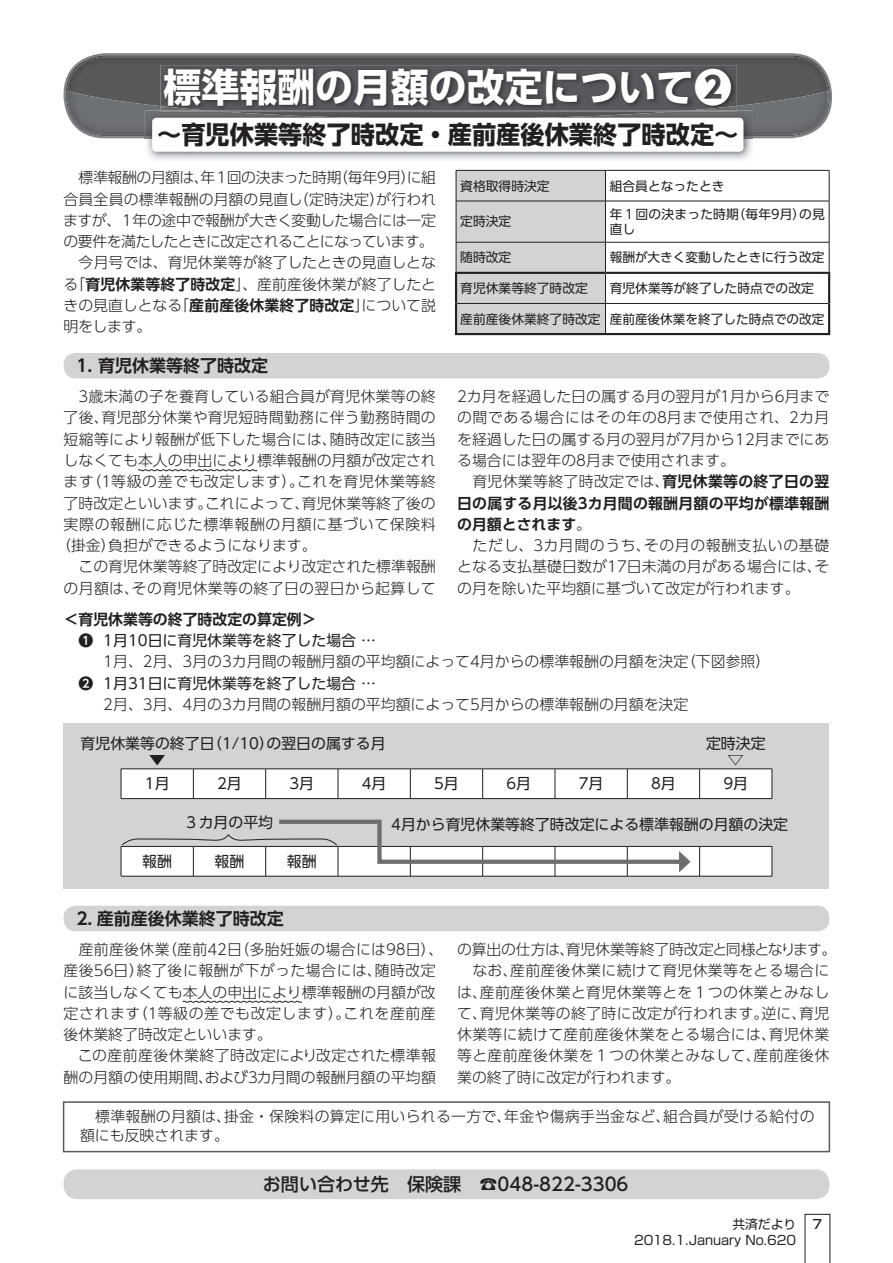
<style>
.page{position:relative;width:893px;height:1263px;background:#fff}
.page>*{position:absolute;margin:0;border:0;box-sizing:border-box;transform-origin:0 0}
.t1{font:39px "UD Shin Go Pro Bold 90 pv RKSJ H";color:#fff}
.t2{font:24.9px "UD Shin Go Pro Bold 90 pv RKSJ H";color:#231f20}
.t3{font:18px "UD Shin Go Pro Medium 90 pv RKSJ H";color:#231f20}
.t4{font:16.95px "UD Shin Go Pro De Bold 90 pv RKSJ H";color:#231f20}
.t5{font:16.95px "UD Shin Go Pro Regular 90 pv RKSJ H";color:#231f20}
.t6{font:14.85px/21.3px "UD Shin Go Pro Light 90 pv RKSJ H";letter-spacing:.005em;color:#231f20}
.t7{font:14.85px/21.3px "UD Shin Go Pro Light 90 pv RKSJ H";letter-spacing:-.015em;color:#231f20}
.t8{font:14.85px "UD Shin Go Pro Regular 90 pv RKSJ H";color:#231f20}
.t9{font:14.85px "UD Shin Go Pro Light 90 pv RKSJ H";letter-spacing:.04em;color:#231f20}
.t10{font:14.85px "UD Shin Go Pro Light 90 pv RKSJ H";letter-spacing:.045em;color:#231f20}
.t11{font:12.75px/14.9px "UD Shin Go Pro Regular 90 pv RKSJ H";color:#231f20}
.t12{font:12.75px/15.9px "Shin Go Pro Regular 90 pv RKSJ H";color:#231f20;text-align:right}
.t13{font:12.75px "Shin Go Pro Medium 90 pv RKSJ H";color:#231f20}
.s1{font-family:"UD Shin Go Pro De Bold 90 pv RKSJ H"}
.s2{font-family:"UD Shin Go Pro Regular 90 pv RKSJ H"}
</style>
<div class="page">
<div style="left:64px;top:723px;width:765px;height:166px;background:#d1d3d4"></div>
<div style="left:456px;top:170px;width:149px;height:31px;background:#d1d3d4"></div>
<hr style="left:456px;top:170px;width:149px;height:1px;background:#231f20">
<hr style="left:456px;top:171px;width:1px;height:30px;background:#231f20">
<hr style="left:605px;top:170px;width:224px;height:1px;background:#231f20">
<hr style="left:605px;top:171px;width:1px;height:30px;background:#231f20">
<hr style="left:828px;top:171px;width:1px;height:30px;background:#231f20">
<svg style="left:456px;top:201px;width:373px;height:132px"></svg>
<hr style="left:455px;top:272px;width:150px;height:2px;background:#231f20">
<hr style="left:455px;top:274px;width:2px;height:29px;background:#231f20">
<hr style="left:605px;top:272px;width:225px;height:2px;background:#231f20">
<hr style="left:828px;top:274px;width:2px;height:29px;background:#231f20">
<hr style="left:455px;top:303px;width:2px;height:30px;background:#231f20">
<hr style="left:828px;top:303px;width:2px;height:30px;background:#231f20">
<hr style="left:455px;top:333px;width:375px;height:2px;background:#231f20">
<svg style="left:138px;top:469px;width:120px;height:3px"></svg>
<svg style="left:182px;top:1000px;width:120px;height:3px"></svg>
<div style="left:121px;top:769px;width:651px;height:29px;background:#fff"></div>
<hr style="left:121px;top:798px;width:651px;height:1px;background:#231f20">
<hr style="left:121px;top:876px;width:651px;height:1px;background:#231f20">
<svg style="left:121px;top:819px;width:651px;height:57px"></svg>
<div style="left:64px;top:1169px;width:765px;height:30px;background:#d1d3d4;border-radius:14px"></div>
<div style="left:63px;top:1101px;width:767px;height:51px;border:1px solid #58595b"></div>
<svg style="left:64px;top:53px;width:768px;height:85px"></svg>
<img style="left:66px;top:55px;width:763px;height:2px">
<img style="left:66px;top:57px;width:763px;height:34px">
<img style="left:67px;top:91px;width:761px;height:44px">
<img style="left:161px;top:65px;width:575px;height:41px">
<img style="left:161px;top:106px;width:575px;height:4px">
<img style="left:145px;top:110px;width:608px;height:50px">
<img style="left:219px;top:111px;width:457px;height:7px">
<img style="left:145px;top:134px;width:608px;height:1px">
<img style="left:207px;top:110px;width:481px;height:1px">
<div style="left:152px;top:118px;width:591px;height:34px;background:#fff;border-radius:4px"></div>
<div style="left:64px;top:353px;width:765px;height:26px;background:#d1d3d4;border-radius:12px"></div>
<div style="left:64px;top:906px;width:765px;height:25px;background:#d1d3d4;border-radius:12px"></div>
<svg style="left:804px;top:1214px;width:26px;height:49px"></svg>
<p class="t1" style="left:163px;top:73px;width:570px">標準報酬の月額の改定について❷</p>
<p class="t2" style="left:157px;top:125px;width:582px">～育児休業等終了時改定・産前産後休業終了時改定～</p>
<p class="t7" style="left:63px;top:169px;width:374px">　標準報酬の月額は、年１回の決まった時期（毎年9月）に組合員全員の標準報酬の月額の見直し（定時決定）が行われますが、１年の途中で報酬が大きく変動した場合には一定の要件を満たしたときに改定されることになっています。　今月号では、育児休業等が終了したときの見直しとなる「<span class="s1">育児休業等終了時改定</span>」、産前産後休業が終了したときの見直しとなる「<span class="s1">産前産後休業終了時改定</span>」について説明をします。</p>
<p class="t11" style="left:460px;top:180px;width:91px">資格取得時決定</p>
<p class="t11" style="left:609px;top:180px;width:116px">組合員となったとき</p>
<p class="t11" style="left:460px;top:216px;width:53px">定時決定</p>
<p class="t11" style="left:609px;top:209px;width:217px">年１回の決まった時期（毎年9月）の見直し</p>
<p class="t11" style="left:460px;top:252px;width:53px">随時改定</p>
<p class="t11" style="left:609px;top:252px;width:216px">報酬が大きく変動したときに行う改定</p>
<p class="t11" style="left:460px;top:283px;width:129px">育児休業等終了時改定</p>
<p class="t11" style="left:609px;top:283px;width:206px">育児休業等が終了した時点での改定</p>
<p class="t11" style="left:460px;top:313px;width:366px">産前産後休業終了時改定 産前産後休業を終了した時点での改定</p>
<p class="t4" style="left:76px;top:359px;width:193px">1. 育児休業等終了時改定</p>
<p class="t6" style="left:64px;top:388px;width:374px">　3歳未満の子を養育している組合員が育児休業等の終</p>
<p class="t6" style="left:64px;top:409px;width:374px">了後、育児部分休業や育児短時間勤務に伴う勤務時間の</p>
<p class="t6" style="left:64px;top:431px;width:374px">短縮等により報酬が低下した場合には、随時改定に該当</p>
<p class="t6" style="left:64px;top:452px;width:374px">しなくても本人の申出により標準報酬の月額が改定され</p>
<p class="t9" style="left:64px;top:476px;width:374px">ます（1等級の差でも改定します）。これを育児休業等終</p>
<p class="t6" style="left:64px;top:494px;width:374px">了時改定といいます。これによって、育児休業等終了後の</p>
<p class="t10" style="left:64px;top:519px;width:374px">実際の報酬に応じた標準報酬の月額に基づいて保険料</p>
<p class="t6" style="left:56px;top:537px;width:262px">（掛金）負担ができるようになります。</p>
<p class="t6" style="left:64px;top:558px;width:374px">　この育児休業等終了時改定により改定された標準報酬</p>
<p class="t6" style="left:64px;top:579px;width:374px">の月額は、その育児休業等の終了日の翌日から起算して</p>
<p class="t6" style="left:457px;top:388px;width:374px">2カ月を経過した日の属する月の翌月が1月から6月までの間である場合にはその年の8月まで使用され、2カ月を経過した日の属する月の翌月が7月から12月までにある場合には翌年の8月まで使用されます。<br>　育児休業等終了時改定では、<span class="s1">育児休業等の終了日の翌日の属する月以後3カ月間の報酬月額の平均が標準報酬の月額とされます</span>。<br>　ただし、3カ月間のうち、その月の報酬支払いの基礎となる支払基礎日数が17日未満の月がある場合には、その月を除いた平均額に基づいて改定が行われます。</p>
<p class="t6" style="left:78px;top:611px;width:693px;text-indent:-15px"><span class="s1">＜育児休業等の終了時改定の算定例＞<br>❶</span> <span class="s2">1月10日に育児休業等を終了した場合 …<br></span>　 1月、2月、3月の3カ月間の報酬月額の平均額によって4月からの標準報酬の月額を決定（下図参照）<span class="s1">❷</span> <span class="s2">1月31日に育児休業等を終了した場合 …<br></span>　 2月、3月、4月の3カ月間の報酬月額の平均額によって5月からの標準報酬の月額を決定</p>
<p class="t8" style="left:81px;top:738px;width:306px">育児休業等の終了日（1/10）の翌日の属する月</p>
<p class="t8" style="left:706px;top:738px;width:61px">定時決定</p>
<p class="t5" style="left:727px;top:753px;width:19px">▽</p>
<p class="t8" style="left:145px;top:778px;width:26px">1月</p>
<p class="t8" style="left:217px;top:778px;width:26px">2月</p>
<p class="t8" style="left:289px;top:778px;width:26px">3月</p>
<p class="t8" style="left:362px;top:778px;width:26px">4月</p>
<p class="t8" style="left:434px;top:778px;width:26px">5月</p>
<p class="t8" style="left:506px;top:778px;width:26px">6月</p>
<p class="t8" style="left:578px;top:778px;width:26px">7月</p>
<p class="t8" style="left:651px;top:778px;width:26px">8月</p>
<p class="t8" style="left:723px;top:778px;width:26px">9月</p>
<p class="t8" style="left:184px;top:817px;width:91px">３カ月の平均</p>
<p class="t8" style="left:391px;top:818px;width:398px">4月から育児休業等終了時改定による標準報酬の月額の決定</p>
<p class="t8" style="left:142px;top:856px;width:31px">報酬</p>
<p class="t8" style="left:215px;top:856px;width:31px">報酬</p>
<p class="t8" style="left:287px;top:856px;width:31px">報酬</p>
<p class="t4" style="left:76px;top:912px;width:209px">2. 産前産後休業終了時改定</p>
<p class="t6" style="left:64px;top:941px;width:381px">　産前産後休業（産前42日（多胎妊娠の場合には98日）、産後56日）終了後に報酬が下がった場合には、随時改定に該当しなくても本人の申出により標準報酬の月額が改定されます（1等級の差でも改定します）。これを産前産後休業終了時改定といいます。<br>　この産前産後休業終了時改定により改定された標準報酬の月額の使用期間、および3カ月間の報酬月額の平均額</p>
<p class="t6" style="left:457px;top:941px;width:381px">の算出の仕方は、育児休業等終了時改定と同様となります。　なお、産前産後休業に続けて育児休業等をとる場合には、産前産後休業と育児休業等とを１つの休業とみなして、育児休業等の終了時に改定が行われます。逆に、育児休業等に続けて産前産後休業をとる場合には、育児休業等と産前産後休業を１つの休業とみなして、産前産後休業の終了時に改定が行われます。</p>
<p class="t6" style="left:80px;top:1109px;width:736px;line-height:19.2px">　標準報酬の月額は、掛金・保険料の算定に用いられる一方で、年金や傷病手当金など、組合員が受ける給付の額にも反映されます。</p>
<p class="t3" style="left:263px;top:1178px;width:367px">お問い合わせ先　保険課　☎048-822-3306</p>
<p class="t12" style="left:634px;top:1218px;width:164px">共済だより<br>2018.1.January No.620</p>
<p class="t13" style="left:812px;top:1220px;width:11px">7</p>
</div>
